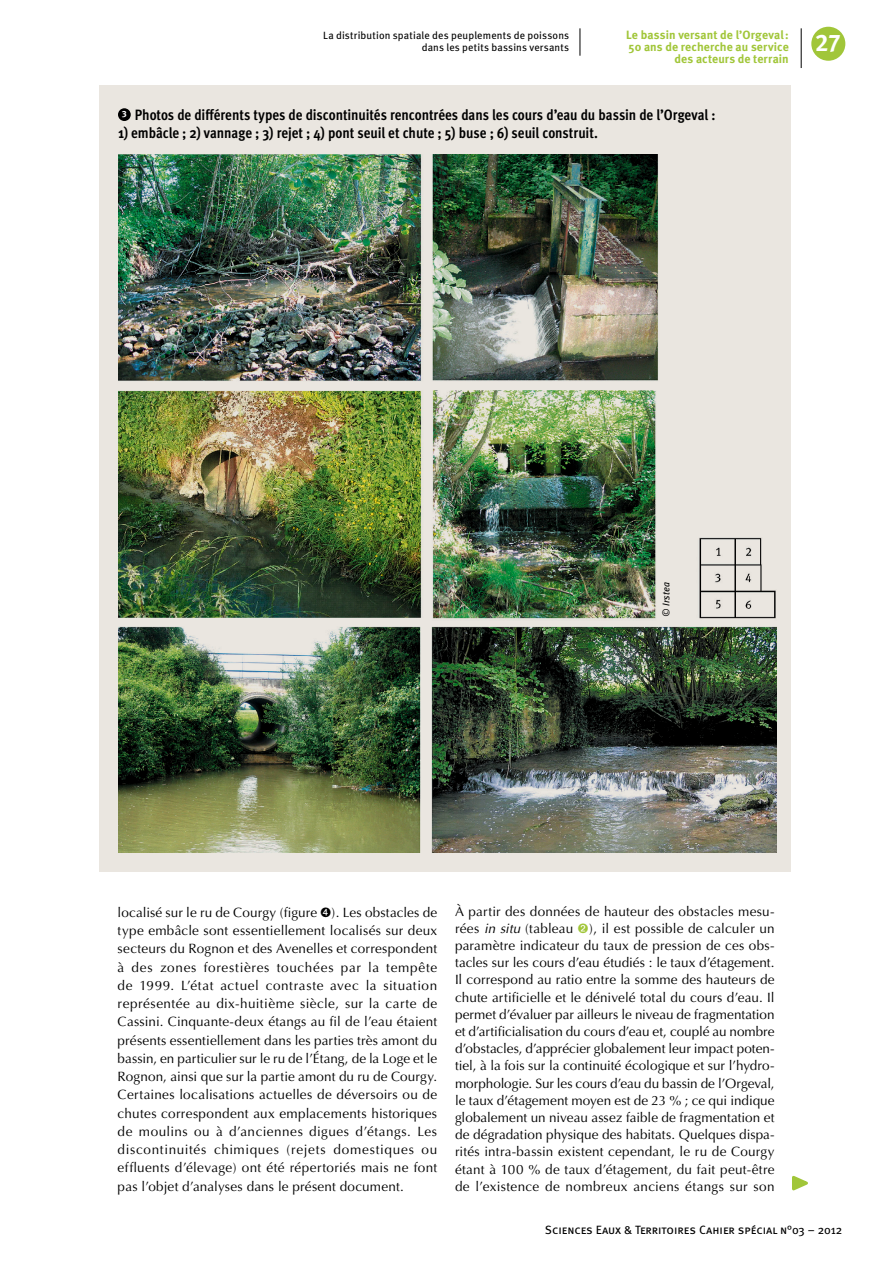
<style>
.page{position:relative;width:893px;height:1263px;background:#fff}
.page>*{position:absolute;margin:0;border:0;box-sizing:border-box;transform-origin:0 0}
.t1{font:24px "Meta Bold Caps Expert";color:#fff}
.Figure_titre{font:700 15px "Meta Cond OT";letter-spacing:-.005em;color:#000}
.Texte_courant_L2{font:13.5px/17.2px "Optima";letter-spacing:.02em;color:#000;text-align:justify}
.roulette_section_pag{font:700 12px/12px "Meta";letter-spacing:.01em;color:#a1c639;text-align:right}
.t2{font:12px "Meta Book Caps";color:#000}
.TC_noir_page_G{font:10.5px/12px "Meta Book LF";letter-spacing:.015em;color:#000;text-align:right}
.crédit_photo{font:italic 9.75px "Meta Book LF";color:#000}
.t3{font:9px "Meta Bold LF Caps";color:#fff}
.s1{font-style:italic}
.s2{color:#a1c639}
</style>
<div class="page">
<svg style="left:580px;top:28px;width:1px;height:28px"></svg>
<div style="left:100px;top:85px;width:691px;height:787px;background:#eae6e0"></div>
<div style="left:118px;top:108px;width:13px;height:13px;background:#000;border-radius:50%"></div>
<img style="left:118px;top:154px;width:658px;height:698px">
<svg style="left:792px;top:1175px;width:16px;height:16px"></svg>
<div style="left:811px;top:27px;width:34px;height:34px;background:#a1c639;border-radius:50%"></div>
<hr style="left:801px;top:28px;width:1px;height:40px;background:#000">
<p class="TC_noir_page_G" style="left:323px;top:29px;width:248px">La distribution spatiale des peuplements de poissons dans les petits bassins versants</p>
<p class="roulette_section_pag" style="left:626px;top:29px;width:164px">Le bassin versant de l’Orgeval:<br>50 ans de recherche au service des acteurs de terrain</p>
<p class="t3" style="left:122px;top:109px;width:7px">3</p>
<p class="Figure_titre" style="left:135px;top:105px;width:582px">Photos de différents types de discontinuités rencontrées dans les cours d’eau du bassin de l’Orgeval :</p>
<p class="Figure_titre" style="left:118px;top:123px;width:481px">1) embâcle ; 2) vannage ; 3) rejet ; 4) pont seuil et chute ; 5) buse ; 6) seuil construit.</p>
<h1 class="t1" style="left:815px;top:28px;width:27px">27</h1>
<p class="crédit_photo" style="left:660px;top:617px;width:36px;rotate:-90deg">© Irstea</p>
<p class="Texte_courant_L2" style="left:118px;top:903px;width:321px;line-height:18.3px">localisé sur le ru de Courgy (figure ➍). Les obstacles de type embâcle sont essentiellement localisés sur deux secteurs du Rognon et des Avenelles et correspondent à des zones forestières touchées par la tempête de 1999. L’état actuel contraste avec la situation représentée au dix-huitième siècle, sur la carte de Cassini. Cinquante-deux étangs au fil de l’eau étaient présents essentiellement dans les parties très amont du bassin, en particulier sur le ru de l’Étang, de la Loge et le Rognon, ainsi que sur la partie amont du ru de Courgy.<br>Certaines localisations actuelles de déversoirs ou de chutes correspondent aux emplacements historiques de moulins ou à d’anciennes digues d’étangs. Les discontinuités chimiques (rejets domestiques ou effluents d’élevage) ont été répertoriés mais ne font pas l’objet d’analyses dans le présent document.</p>
<p class="Texte_courant_L2" style="left:455px;top:903px;width:321px">À partir des données de hauteur des obstacles mesu&shy;rées <span class="s1">in situ</span> (tableau <span class="s2">➋</span>), il est possible de calculer un paramètre indicateur du taux de pression de ces obs&shy;tacles sur les cours d’eau étudiés : le taux d’étagement.<br>Il correspond au ratio entre la somme des hauteurs de chute artificielle et le dénivelé total du cours d’eau. Il permet d’évaluer par ailleurs le niveau de fragmentation et d’artificialisation du cours d’eau et, couplé au nombre d’obstacles, d’apprécier globalement leur impact poten&shy;tiel, à la fois sur la continuité écologique et sur l’hydro&shy;morphologie. Sur les cours d’eau du bassin de l’Orgeval, le taux d’étagement moyen est de 23 % ; ce qui indique globalement un niveau assez faible de fragmentation et de dégradation physique des habitats. Quelques dispa&shy;rités intra-bassin existent cependant, le ru de Courgy étant à 100 % de taux d’étagement, du fait peut-être de l’existence de nombreux anciens étangs sur son</p>
<p class="t2" style="left:545px;top:1223px;width:299px">Sciences Eaux &amp; Territoires Cahier spécial n°03 – 2012</p>
</div>
